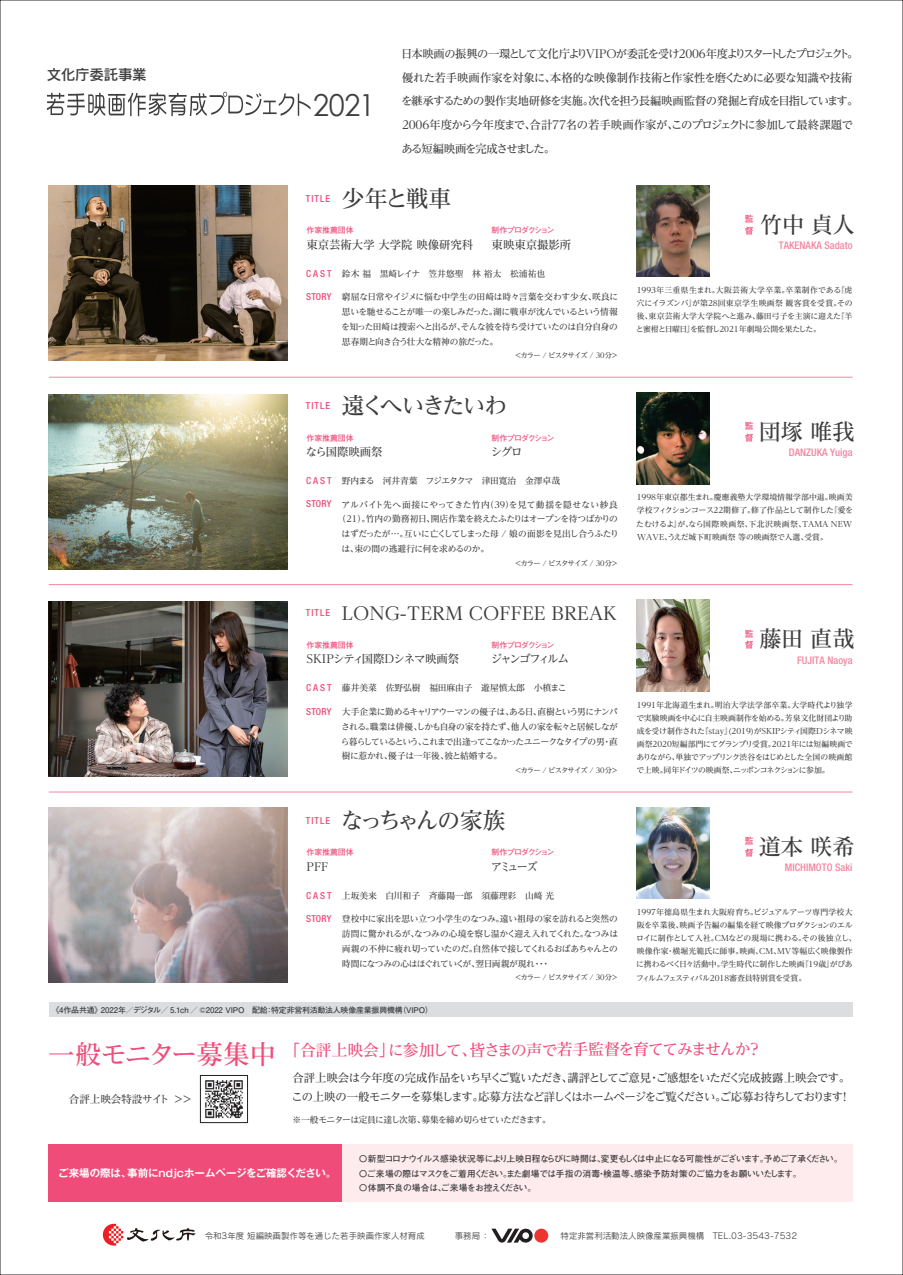
<style>
.page{position:relative;width:903px;height:1275px;background:#fff}
.page>*{position:absolute;margin:0;border:0;box-sizing:border-box;transform-origin:0 0}
.t1{font:30.28px "Century Gothic";color:#3e3e3f;scale:.95 1}
.t2{font:500 22.75px "Reim Pro";letter-spacing:-.1em;color:#3e3e3f}
.t3{font:500 22.75px "Reim Pro";letter-spacing:-.155em;color:#3e3e3f}
.t4{font:500 22.05px "Reim Pro";color:#3e3e3f}
.t5{font:500 17.85px "Reim Pro";color:#3e3e3f}
.t6{font:500 15.75px "Reim Pro";letter-spacing:-.05em;color:#f04c79}
.t7{font:14.53px "Rodin CID DB";letter-spacing:-.02em;color:#3e3e3f}
.t8{font:500 11.38px/23.6px "Reim Pro";letter-spacing:-.05em;color:#3e3e3f}
.t9{font:500 11.38px/19.2px "Reim Pro";letter-spacing:-.07em;color:#3e3e3f}
.t10{font:500 11.38px "Reim Pro";color:#3e3e3f}
.t11{font:500 11.38px "Reim Pro";letter-spacing:-.03em;color:#3e3e3f}
.t12{font:500 11.38px "Reim Pro";letter-spacing:-.155em;color:#3e3e3f}
.t13{font:500 11.38px "Reim Pro";letter-spacing:-.05em;color:#3e3e3f;scale:.95 1}
.t14{font:500 condensed 10.5px "Helvetica Neue LT Pro";color:#f386a0}
.t15{font:700 10.5px "Gothic MB101 Pro De";color:#fff}
.t16{font:500 10.5px "Reim Pro";color:#3e3e3f}
.t17{font:500 condensed 9.62px "Helvetica Neue LT Pro";letter-spacing:.105em;color:#f04c79}
.t18{font:500 8.75px/14.9px "Reim Pro";letter-spacing:-.045em;color:#3e3e3f;text-align:justify}
.t19{font:700 8.75px/14.9px "Futo Go B101 Pro";letter-spacing:-.045em;color:#3e3e3f}
.t20{font:500 8.75px "Reim Pro";color:#3e3e3f}
.t21{font:500 8.75px "Reim Pro";letter-spacing:.025em;color:#3e3e3f}
.t22{font:500 8.75px "Reim Pro";letter-spacing:-.07em;color:#3e3e3f}
.t23{font:500 8.75px "Reim Pro";letter-spacing:-.02em;color:#3e3e3f}
.t24{font:700 8.75px/11.7px "Futo Go B101 Pro";color:#f04c79}
.t25{font:8.4px "Rodin CID M";color:#3e3e3f}
.t26{font:500 7.88px/13.1px "Reim Pro";letter-spacing:-.015em;color:#3e3e3f;text-align:justify}
.t27{font:700 7.88px "Futo Go B101 Pro";letter-spacing:-.02em;color:#3e3e3f}
.t28{font:700 7.88px "Futo Go B101 Pro";letter-spacing:-.125em;color:#f04c79}
.t29{font:700 7.88px "Futo Go B101 Pro";letter-spacing:-.045em;color:#f04c79}
.t30{font:500 7.17px "Reim Pro";letter-spacing:-.1em;color:#3e3e3f}
.s1{font-size:26.07px}
</style>
<div class="page">
<img style="left:49px;top:185px;width:238px;height:175px">
<img style="left:49px;top:394px;width:238px;height:175px">
<img style="left:49px;top:601px;width:238px;height:175px">
<img style="left:49px;top:808px;width:238px;height:175px">
<img style="left:205px;top:1080px;width:38px;height:39px">
<div style="left:76px;top:1144px;width:776px;height:57px;background:#fdebee"></div>
<div style="left:49px;top:1144px;width:293px;height:57px;background:#f04c79"></div>
<div style="left:534px;top:1229px;width:14px;height:14px;background:#ee342e;border-radius:50%"></div>
<svg style="left:491px;top:1228px;width:42px;height:15px"></svg>
<svg style="left:103px;top:1224px;width:93px;height:21px"></svg>
<div style="left:49px;top:1003px;width:803px;height:14px;background:#dcdddf"></div>
<svg style="left:47px;top:92px;width:263px;height:24px"></svg>
<hr style="left:49px;top:377px;width:803px;height:1px;background:#f386a0">
<hr style="left:49px;top:584px;width:803px;height:1px;background:#f386a0">
<hr style="left:49px;top:792px;width:803px;height:1px;background:#f386a0">
<img style="left:637px;top:392px;width:73px;height:92px">
<img style="left:637px;top:600px;width:73px;height:91px">
<img style="left:637px;top:807px;width:73px;height:92px">
<img style="left:637px;top:185px;width:73px;height:92px">
<div style="left:200px;top:1075px;width:48px;height:48px;border:1px solid #231f20"></div>
<h3 class="t7" style="left:47px;top:65px;width:102px">文化庁委託事業</h3>
<h1 class="t1" style="left:313px;top:86px;width:67px">2021</h1>
<h3 class="t8" style="left:401px;top:42px;width:459px">日本映画の振興の一環として文化庁よりVIPOが委託を受け2006年度よりスタートしたプロジェクト。優れた若手映画作家を対象に、本格的な映像制作技術と作家性を磨くために必要な知識や技術を継承するための製作実地研修を実施。次代を担う長編映画監督の発掘と育成を目指しています。2006年度から今年度まで、合計77名の若手映画作家が、このプロジェクトに参加して最終課題である短編映画を完成させました。</h3>
<p class="t17" style="left:306px;top:193px;width:26px">TITLE</p>
<h2 class="t2" style="left:342px;top:180px;width:111px">少年と戦車</h2>
<p class="t29" style="left:306px;top:224px;width:49px">作家推薦団体</p>
<p class="t28" style="left:492px;top:224px;width:64px">制作プロダクション</p>
<h3 class="t10" style="left:306px;top:235px;width:168px">東京芸術大学 大学院 映像研究科</h3>
<h3 class="t10" style="left:492px;top:235px;width:81px">東映東京撮影所</h3>
<p class="t20" style="left:342px;top:266px;width:205px">鈴木 福　黒崎レイナ　笠井悠聖　林 裕太　松浦祐也</p>
<p class="t17" style="left:306px;top:268px;width:27px">CAST</p>
<p class="t17" style="left:306px;top:291px;width:27px">STORY</p>
<p class="t18" style="left:341px;top:289px;width:278px">窮屈な日常やイジメに悩む中学生の田崎は時々言葉を交わす少女、咲良に思いを馳せることが唯一の楽しみだった。湖に戦車が沈んでいるという情報を知った田崎は捜索へと出るが、そんな彼を待ち受けていたのは自分自身の思春期と向き合う壮大な精神の旅だった。</p>
<p class="t30" style="left:514px;top:350px;width:105px">＜カラー / ビスタサイズ / 30分＞</p>
<p class="t17" style="left:306px;top:400px;width:26px">TITLE</p>
<h2 class="t2" style="left:342px;top:387px;width:167px">遠くへいきたいわ</h2>
<p class="t29" style="left:306px;top:431px;width:49px">作家推薦団体</p>
<p class="t28" style="left:492px;top:431px;width:64px">制作プロダクション</p>
<h3 class="t10" style="left:306px;top:442px;width:78px">なら国際映画祭</h3>
<h3 class="t8" style="left:491px;top:440px;width:33px">シグロ</h3>
<p class="t23" style="left:342px;top:474px;width:220px">野内まる　河井青葉　フジエタクマ　津田寛治　金澤卓哉</p>
<p class="t17" style="left:306px;top:475px;width:27px">CAST</p>
<p class="t17" style="left:306px;top:498px;width:27px">STORY</p>
<p class="t21" style="left:342px;top:497px;width:278px">アルバイト先へ面接にやってきた竹内（39）を見て動揺を隠せない紗良</p>
<p class="t18" style="left:338px;top:512px;width:282px">（21）。竹内の勤務初日、開店作業を終えたふたりはオープンを待つばかりの</p>
<p class="t18" style="left:342px;top:526px;width:279px">はずだったが…。互いに亡くしてしまった母 / 娘の面影を見出し合うふたり</p>
<p class="t18" style="left:342px;top:541px;width:149px">は、束の間の逃避行に何を求めるのか。</p>
<p class="t30" style="left:514px;top:557px;width:105px">＜カラー / ビスタサイズ / 30分＞</p>
<h3 class="t5" style="left:306px;top:598px;width:312px"><sup>TITLE</sup> LONG-TERM COFFEE BREAK</h3>
<p class="t29" style="left:306px;top:639px;width:49px">作家推薦団体</p>
<p class="t28" style="left:492px;top:639px;width:64px">制作プロダクション</p>
<h3 class="t11" style="left:306px;top:650px;width:154px">SKIPシティ国際Dシネマ映画祭</h3>
<h3 class="t12" style="left:491px;top:650px;width:80px">ジャンゴフィルム</h3>
<p class="t20" style="left:342px;top:681px;width:226px">藤井美菜　佐野弘樹　福田麻由子　遊屋慎太郎　小槙まこ</p>
<p class="t17" style="left:306px;top:682px;width:27px">CAST</p>
<p class="t17" style="left:306px;top:705px;width:27px">STORY</p>
<p class="t18" style="left:341px;top:704px;width:278px">大手企業に勤めるキャリアウーマンの優子は、ある日、直樹という男にナンパされる。職業は俳優、しかも自身の家を持たず、他人の家を転々と居候しながら暮らしているという、これまで出逢ってこなかったユニークなタイプの男・直樹に惹かれ、優子は一年後、彼と結婚する。</p>
<p class="t30" style="left:514px;top:764px;width:105px">＜カラー / ビスタサイズ / 30分＞</p>
<p class="t17" style="left:306px;top:814px;width:26px">TITLE</p>
<h2 class="t3" style="left:341px;top:801px;width:166px">なっちゃんの家族</h2>
<p class="t29" style="left:306px;top:846px;width:49px">作家推薦団体</p>
<p class="t28" style="left:492px;top:846px;width:64px">制作プロダクション</p>
<h3 class="t8" style="left:306px;top:854px;width:24px">PFF</h3>
<h3 class="t13" style="left:491px;top:857px;width:51px">アミューズ</h3>
<p class="t20" style="left:342px;top:888px;width:222px">上坂美来　白川和子　斉藤陽一郎　須藤理彩　山﨑 光　</p>
<p class="t17" style="left:306px;top:890px;width:27px">CAST</p>
<p class="t17" style="left:306px;top:913px;width:27px">STORY</p>
<p class="t18" style="left:342px;top:911px;width:278px">登校中に家出を思い立つ小学生のなつみ。遠い祖母の家を訪れると突然の訪問に驚かれるが、なつみの心境を察し温かく迎え入れてくれた。なつみは両親の不仲に疲れ切っていたのだ。自然体で接してくれるおばあちゃんとの時間になつみの心はほぐれていくが、翌日両親が現れ・・・</p>
<p class="t30" style="left:514px;top:972px;width:105px">＜カラー / ビスタサイズ / 30分＞</p>
<h3 class="t4" style="left:760px;top:206px;width:96px">竹中 貞人</h3>
<p class="t24" style="left:745px;top:212px;width:10px">監督</p>
<h3 class="t14" style="left:779px;top:239px;width:75px">TAKENAKA Sadato</h3>
<p class="t26" style="left:636px;top:283px;width:218px">1993年三重県生まれ。大阪芸術大学卒業。卒業制作である『虎穴にイラズンバ』が第28回東京学生映画祭 観客賞を受賞。その後、東京芸術大学大学院へと進み、藤田弓子を主演に迎えた『羊と蜜柑と日曜日』を監督し2021年劇場公開を果たした。</p>
<h3 class="t4" style="left:759px;top:413px;width:97px">団塚 唯我</h3>
<p class="t24" style="left:745px;top:419px;width:10px">監督</p>
<h3 class="t14" style="left:789px;top:446px;width:65px">DANZUKA Yuiga</h3>
<p class="t26" style="left:636px;top:491px;width:218px">1998年東京都生まれ。慶應義塾大学環境情報学部中退。映画美学校フィクションコース22期修了。修了作品として制作した『愛をたむけるよ』が、なら国際映画祭、下北沢映画祭、TAMA NEW WAVE、うえだ城下町映画祭 等の映画祭で入選、受賞。</p>
<h3 class="t4" style="left:759px;top:621px;width:96px">藤田 直哉</h3>
<p class="t24" style="left:745px;top:626px;width:10px">監督</p>
<h3 class="t14" style="left:797px;top:654px;width:57px">FUJITA Naoya</h3>
<p class="t26" style="left:636px;top:698px;width:218px">1991年北海道生まれ。明治大学法学部卒業。大学時代より独学で実験映画を中心に自主映画制作を始める。芳泉文化財団より助成を受け制作された『stay』(2019)がSKIPシティ国際Dシネマ映画祭2020短編部門にてグランプリ受賞。2021年には短編映画でありながら、単独でアップリンク渋谷をはじめとした全国の映画館で上映。同年ドイツの映画祭、ニッポンコネクションに参加。</p>
<h3 class="t4" style="left:759px;top:828px;width:97px">道本 咲希</h3>
<p class="t24" style="left:745px;top:834px;width:10px">監督</p>
<h3 class="t14" style="left:785px;top:861px;width:69px">MICHIMOTO Saki</h3>
<p class="t26" style="left:636px;top:905px;width:222px;text-align:left">1997年徳島県生まれ大阪府育ち。ビジュアルアーツ専門学校大阪を卒業後、映画予告編の編集を経て映像プロダクションのエルロイに制作として入社。CMなどの現場に携わる。その後独立し、映像作家・横堀光範氏に師事。映画、CM、MV等幅広く映像製作に携わるべく日々活動中。学生時代に制作した映画『19歳』がぴあフィルムフェスティバル2018審査員特別賞を受賞。</p>
<p class="t27" style="left:51px;top:1004px;width:383px">《4作品共通》2022年／デジタル／ 5.1ch ／ ©2022 VIPO　配給：特定非営利活動法人映像産業振興機構（VIPO）</p>
<h3 class="t6" style="left:49px;top:1037px;width:715px"><span class="s1">一般モニター募集中</span>「合評上映会」に参加して、皆さまの声で若手監督を育ててみませんか？</h3>
<h3 class="t9" style="left:291px;top:1068px;width:560px">合評上映会は今年度の完成作品をいち早くご覧いただき、講評としてご意見・ご感想をいただく完成披露上映会です。この上映の一般モニターを募集します。応募方法など詳しくはホームページをご覧ください。ご応募お待ちしております！</h3>
<h3 class="t16" style="left:69px;top:1090px;width:124px">合評上映会特設サイト &gt;&gt;</h3>
<p class="t22" style="left:292px;top:1112px;width:260px">※一般モニターは定員に達し次第、募集を締め切らせていただきます。</p>
<p class="t19" style="left:359px;top:1150px;width:485px">〇新型コロナウイルス感染状況等により上映日程ならびに時間は、変更もしくは中止になる可能性がございます。予めご了承ください。〇ご来場の際はマスクをご着用ください。また劇場では手指の消毒・検温等、感染予防対策のご協力をお願いいたします。<br>〇体調不良の場合は、ご来場をお控えください。</p>
<p class="t25" style="left:205px;top:1230px;width:222px">令和3年度 短編映画製作等を通じた若手映画作家人材育成</p>
<p class="t25" style="left:455px;top:1230px;width:36px">事務局 ：</p>
<p class="t25" style="left:560px;top:1230px;width:238px">特定非営利活動法人映像産業振興機構　TEL.03-3543-7532</p>
<h3 class="t15" style="left:58px;top:1164px;width:280px">ご来場の際は、事前にndjcホームページをご確認ください。</h3>
</div>
